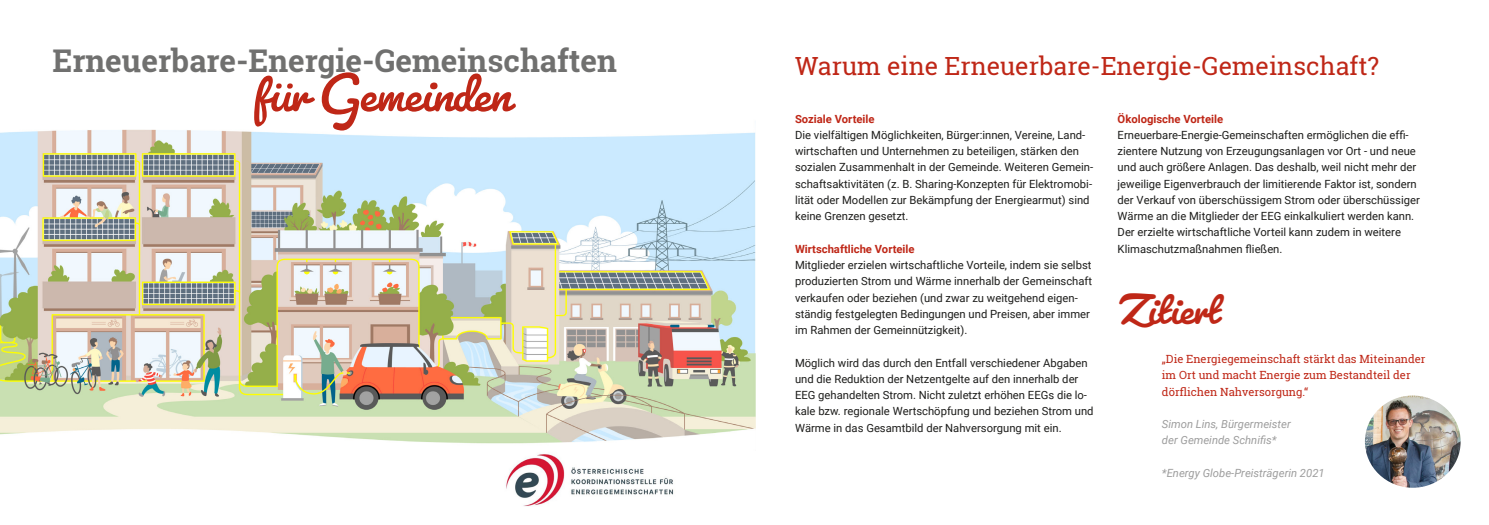
<style>
.page{position:relative;width:1489px;height:525px;background:#fff}
.page>*{position:absolute;margin:0;border:0;box-sizing:border-box;transform-origin:0 0}
.t1{font:700 57.5px "Pacifico";color:#bf2717}
.t2{font:700 47.5px "Pacifico";color:#bf2717}
.t3{font:700 31.25px "Roboto Slab";color:#70706f}
.t4{font:25px "Roboto Slab";color:#bf2717}
.t5{font:11.25px/16.2px "Roboto";color:#1d1d1b}
.t6{font:11.25px/16.2px "Roboto Slab";color:#bf2717}
.t7{font:italic 11.25px/16.2px "Roboto";color:#9d9d9d}
.t8{font:700 11.25px "Roboto";color:#bf2717}
</style>
<div class="page">
<img style="left:1364px;top:395px;width:96px;height:92px">
<img style="left:506px;top:454px;width:168px;height:52px">
<img style="left:0;top:129px;width:755px;height:315px">
<h3 class="t3" style="left:52px;top:40px;width:566px">Erneuerbare-Energie-Gemeinschaften</h3>
<h3 class="t4" style="left:795px;top:49px;width:585px">Warum eine Erneuerbare-Energie-Gemeinschaft?</h3>
<h1 class="t1" style="left:253px;top:58px;width:258px">für Gemeinden</h1>
<p class="t8" style="left:1117px;top:111px;width:107px">Ökologische Vorteile</p>
<p class="t5" style="left:1117px;top:126px;width:304px">Erneuerbare-Energie-Gemeinschaften ermöglichen die effi&shy;zientere Nutzung von Erzeugungsanlagen vor Ort - und neue und auch größere Anlagen. Das deshalb, weil nicht mehr der jeweilige Eigenverbrauch der limitierende Faktor ist, sondern der Verkauf von überschüssigem Strom oder überschüssiger Wärme an die Mitglieder der EEG einkalkuliert werden kann.<br>Der erzielte wirtschaftliche Vorteil kann zudem in weitere Klimaschutzmaßnahmen fließen.</p>
<p class="t8" style="left:795px;top:111px;width:81px">Soziale Vorteile</p>
<p class="t5" style="left:795px;top:126px;width:299px">Die vielfältigen Möglichkeiten, Bürger:innen, Vereine, Land&shy;wirtschaften und Unternehmen zu beteiligen, stärken den sozialen Zusammenhalt in der Gemeinde. Weiteren Gemein&shy;schaftsaktivitäten (z. B. Sharing-Konzepten für Elektromobi&shy;lität oder Modellen zur Bekämpfung der Energiearmut) sind keine Grenzen gesetzt.</p>
<p class="t8" style="left:795px;top:241px;width:121px">Wirtschaftliche Vorteile</p>
<p class="t5" style="left:795px;top:256px;width:299px">Mitglieder erzielen wirtschaftliche Vorteile, indem sie selbst produzierten Strom und Wärme innerhalb der Gemeinschaft verkaufen oder beziehen (und zwar zu weitgehend eigen&shy;ständig festgelegten Bedingungen und Preisen, aber immer im Rahmen der Gemeinnützigkeit).</p>
<p class="t5" style="left:795px;top:354px;width:300px">Möglich wird das durch den Entfall verschiedener Abgaben und die Reduktion der Netzentgelte auf den innerhalb der EEG gehandelten Strom. Nicht zuletzt erhöhen EEGs die lo&shy;kale bzw. regionale Wertschöpfung und beziehen Strom und Wärme in das Gesamtbild der Nahversorgung mit ein.</p>
<h2 class="t2" style="left:1117px;top:280px;width:104px">Zitiert</h2>
<p class="t6" style="left:1161px;top:350px;width:265px">„Die Energiegemeinschaft stärkt das Miteinander im Ort und macht Energie zum Bestandteil der dörflichen Nahversorgung.“</p>
<p class="t7" style="left:1161px;top:415px;width:130px">Simon Lins, Bürgermeister der Gemeinde Schnifis*</p>
<p class="t7" style="left:1161px;top:464px;width:164px">*Energy Globe-Preisträgerin 2021</p>
</div>
